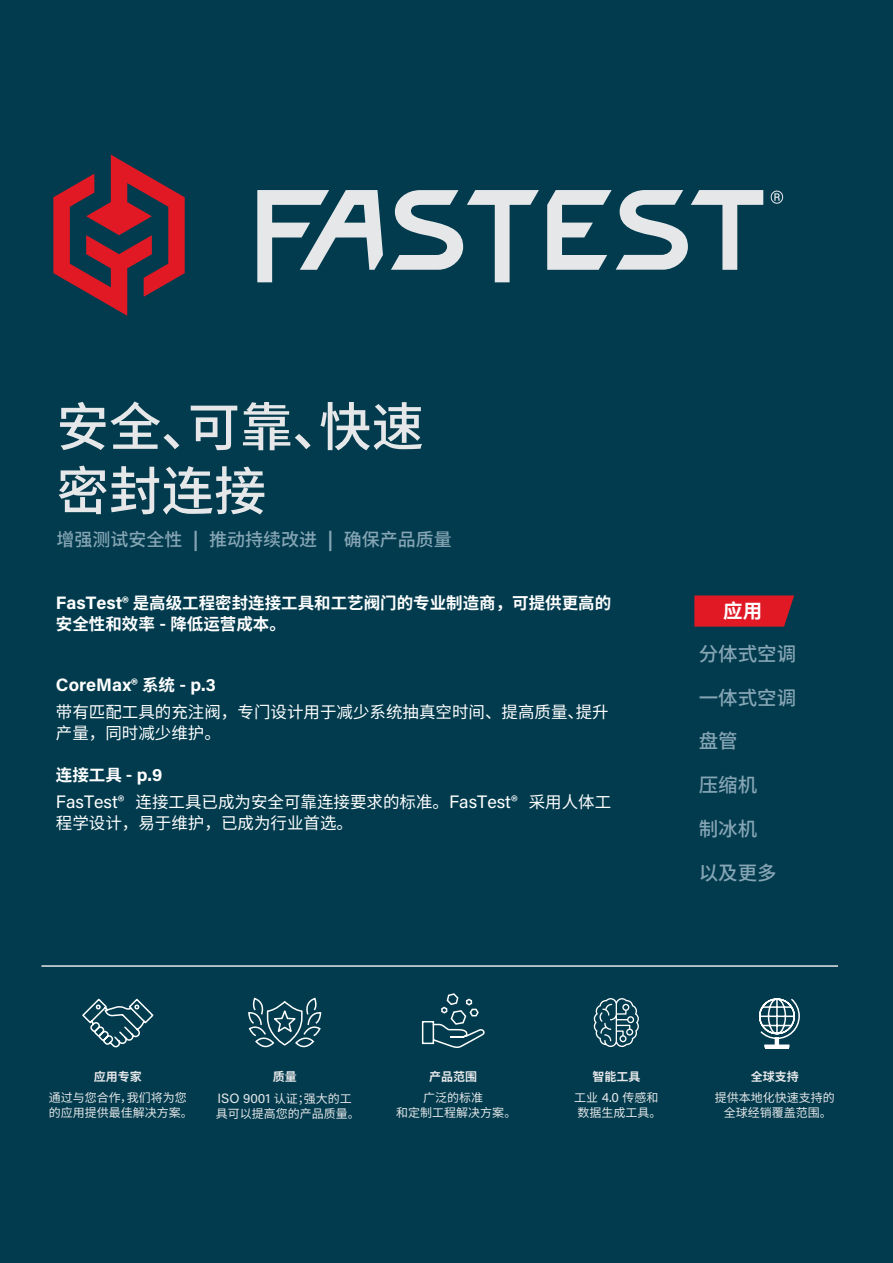
<style>
.page{position:relative;width:893px;height:1263px;background:#013b4d}
.page>*{position:absolute;margin:0;border:0;box-sizing:border-box;transform-origin:0 0}
.Body_copy{font:500 52.5px "Noto Sans SC";color:#e6e7e9}
.Text-9_5pt{font:500 19.5px "Noto Sans SC";color:#86a5b5}
.Body_copy-2{font:700 19.5px "Noto Sans SC";color:#fff}
.Body_copy-3{font:500 18px "Noto Sans SC";color:#86a5b5}
.Text-9_5pt-2{font:700 18px "Acumin Pro";color:#fff}
.Text-9_5pt-3{font:16.5px/21px "Noto Sans SC";color:#fff}
.Text-9_5pt-4{font:700 16.5px "Noto Sans SC";color:#fff}
.Body_copy-4{font:13.5px "Acumin Pro";color:#e6e7e9}
.Body_copy-5{font:12px/15px "Noto Sans SC";color:#e6e7e9}
.Body_copy-6{font:700 12px "Noto Sans SC";color:#e6e7e9}
.s1{font-family:"Acumin Pro";font-weight:600;font-size:19.5px}
.s2{font-family:"Acumin Pro";font-size:18px}
.s3{font-size:18px}
.s4{font-family:"Noto Sans SC";font-size:16.5px}
.s5{font-family:"Noto Sans SC"}
.s6{font-family:"Noto Sans SC";font-size:12px}
.s7{font-family:"Acumin Pro";font-size:13.5px}
</style>
<div class="page">
<svg style="left:694px;top:595px;width:100px;height:32px;background:#ce1b28"></svg>
<hr style="left:41px;top:965px;width:797px;height:2px;background:#e6e7e9">
<svg style="left:53px;top:155px;width:132px;height:161px"></svg>
<svg style="left:391px;top:190px;width:148px;height:92px"></svg>
<svg style="left:257px;top:190px;width:126px;height:92px"></svg>
<svg style="left:547px;top:190px;width:216px;height:80px"></svg>
<svg style="left:771px;top:191px;width:12px;height:13px"></svg>
<svg style="left:82px;top:998px;width:72px;height:50px"></svg>
<svg style="left:248px;top:997px;width:74px;height:51px"></svg>
<svg style="left:421px;top:993px;width:64px;height:55px"></svg>
<svg style="left:594px;top:998px;width:45px;height:49px"></svg>
<svg style="left:759px;top:998px;width:41px;height:49px"></svg>
<hr style="left:765px;top:1045px;width:24px;height:3px;background:#fff">
<div style="left:764px;top:1044px;width:25px;height:3px;border:2px solid #fff"></div>
<p class="Body_copy" style="left:56px;top:397px;width:369px">安全、可靠、快速</p>
<p class="Body_copy" style="left:56px;top:461px;width:212px">密封连接</p>
<p class="Body_copy-3" style="left:56px;top:529px;width:397px">增强测试安全性 <span class="s1">|</span> 推动持续改进 <span class="s1">|</span> 确保产品质量</p>
<p class="Text-9_5pt-4" style="left:56px;top:593px;width:557px"><span class="s2">FasTest®</span> 是高级工程密封连接工具和工艺阀门的专业制造商，可提供更高的</p>
<p class="Body_copy-2" style="left:723px;top:599px;width:40px">应用</p>
<p class="Text-9_5pt-4" style="left:56px;top:614px;width:231px">安全性和效率 <span class="s3">-</span> 降低运营成本。</p>
<p class="Text-9_5pt-2" style="left:56px;top:672px;width:161px">CoreMax® <span class="s4">系统</span> <span class="s5">-</span> p.3</p>
<p class="Text-9_5pt-3" style="left:56px;top:702px;width:554px">带有匹配工具的充注阀，专门设计用于减少系统抽真空时间、提高质量、提升产量，同时减少维护。</p>
<p class="Text-9_5pt-4" style="left:56px;top:765px;width:108px">连接工具 <span class="s3">-</span> <span class="s2">p.9</span></p>
<p class="Text-9_5pt-3" style="left:56px;top:792px;width:557px"><span class="s2">FasTest®</span> 连接工具已成为安全可靠连接要求的标准。<span class="s2">FasTest®</span> 采用人体工程学设计，易于维护，已成为行业首选。</p>
<p class="Text-9_5pt" style="left:699px;top:642px;width:99px">分体式空调</p>
<p class="Text-9_5pt" style="left:699px;top:686px;width:99px">一体式空调</p>
<p class="Text-9_5pt" style="left:699px;top:730px;width:40px">盘管</p>
<p class="Text-9_5pt" style="left:699px;top:774px;width:60px">压缩机</p>
<p class="Text-9_5pt" style="left:699px;top:818px;width:60px">制冰机</p>
<p class="Text-9_5pt" style="left:699px;top:862px;width:79px">以及更多</p>
<p class="Body_copy-6" style="left:94px;top:1069px;width:49px">应用专家</p>
<p class="Body_copy-5" style="left:49px;top:1091px;width:146px">通过与您合作，我们将为您的应用提供最佳解决方案。</p>
<p class="Body_copy-6" style="left:273px;top:1070px;width:25px">质量</p>
<p class="Body_copy-4" style="left:218px;top:1089px;width:136px">ISO 9001 <span class="s6">认证；强大的工</span></p>
<p class="Body_copy-5" style="left:216px;top:1106px;width:146px">具可以提高您的产品质量。</p>
<p class="Body_copy-6" style="left:429px;top:1069px;width:49px">产品范围</p>
<p class="Body_copy-5" style="left:396px;top:1091px;width:122px;text-align:center">广泛的标准<br>和定制工程解决方案。</p>
<p class="Body_copy-6" style="left:592px;top:1069px;width:49px">智能工具</p>
<p class="Body_copy-5" style="left:574px;top:1091px;width:89px">工业 <span class="s7">4.0</span> 传感和数据生成工具。</p>
<p class="Body_copy-6" style="left:751px;top:1069px;width:49px">全球支持</p>
<p class="Body_copy-5" style="left:715px;top:1091px;width:121px;text-align:center">提供本地化快速支持的全球经销覆盖范围。</p>
</div>
